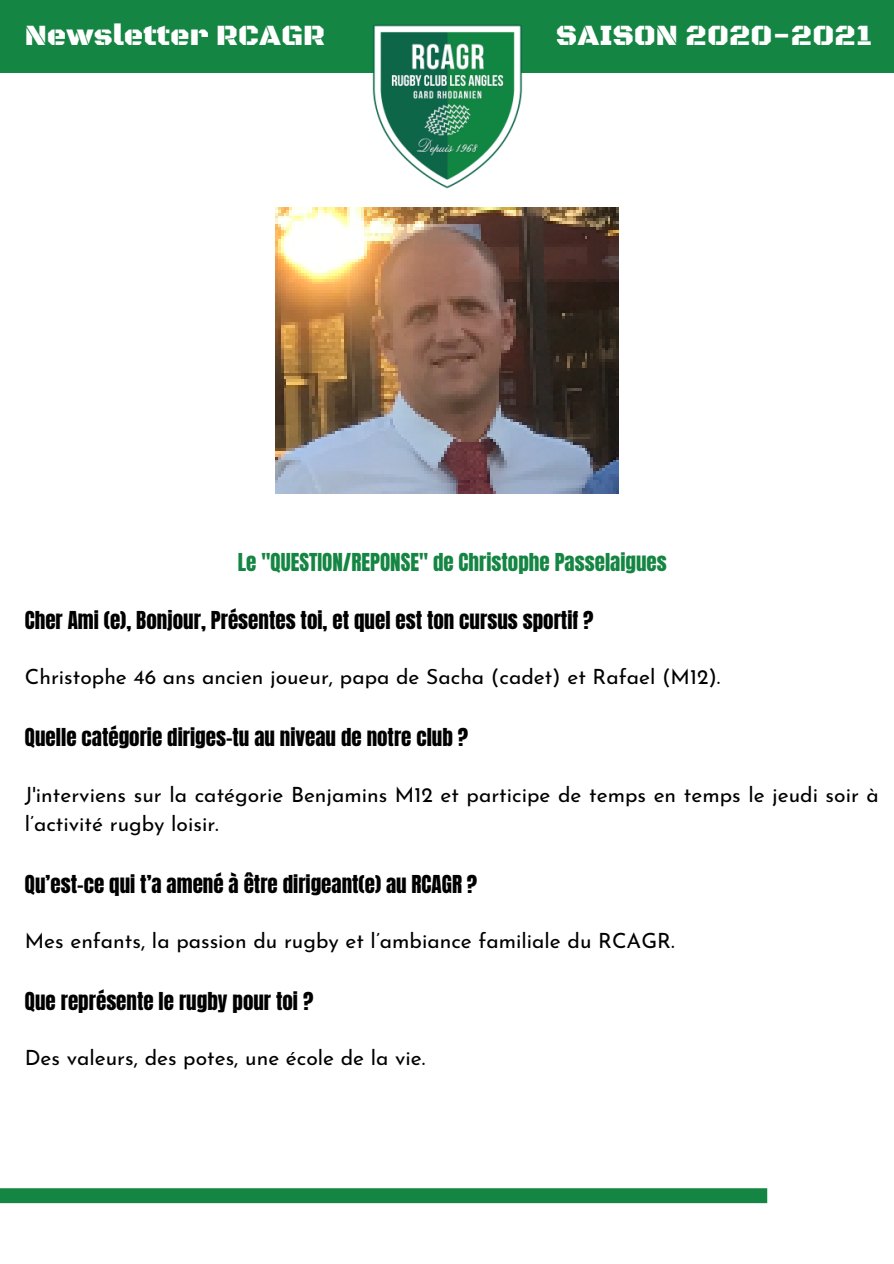
<style>
.page{position:relative;width:894px;height:1264px;background:#fff}
.page>*{position:absolute;margin:0;border:0;box-sizing:border-box;transform-origin:0 0}
.t1{font:30px "Black Ops One";color:#fff}
.t2{font:21px/29.2px "Josefin Sans";color:#000}
.t3{font:21px "Anton";color:#000}
.t4{font:21px "Anton";color:#158543}
</style>
<div class="page">
<div style="left:0;top:0;width:893px;height:73px;background:#158543"></div>
<div style="left:0;top:1188px;width:767px;height:15px;background:#158543"></div>
<img style="left:372px;top:24px;width:150px;height:165px">
<img style="left:276px;top:207px;width:342px;height:286px">
<h1 class="t1" style="left:25px;top:17px;width:301px">Newsletter RCAGR</h1>
<h1 class="t1" style="left:555px;top:17px;width:318px">SAISON 2020-2021</h1>
<p class="t4" style="left:238px;top:546px;width:430px">Le "QUESTION/REPONSE" de Christophe Passelaigues</p>
<p class="t3" style="left:25px;top:605px;width:570px">Cher Ami (e), Bonjour, Présentes toi, et quel est ton cursus sportif ?</p>
<p class="t2" style="left:25px;top:664px;width:697px">Christophe 46 ans ancien joueur, papa de Sacha (cadet) et Rafael (M12).</p>
<p class="t3" style="left:25px;top:722px;width:445px">Quelle catégorie diriges-tu au niveau de notre club ?</p>
<p class="t2" style="left:25px;top:781px;width:855px">J'interviens sur la catégorie Benjamins M12 et participe de temps en temps le jeudi soir à l’activité rugby loisir.</p>
<p class="t3" style="left:25px;top:868px;width:454px">Qu’est-ce qui t’a amené à être dirigeant(e) au RCAGR ?</p>
<p class="t2" style="left:25px;top:928px;width:651px">Mes enfants, la passion du rugby et l’ambiance familiale du RCAGR.</p>
<p class="t3" style="left:25px;top:986px;width:290px">Que représente le rugby pour toi ?</p>
<p class="t2" style="left:25px;top:1045px;width:402px">Des valeurs, des potes, une école de la vie.</p>
</div>
